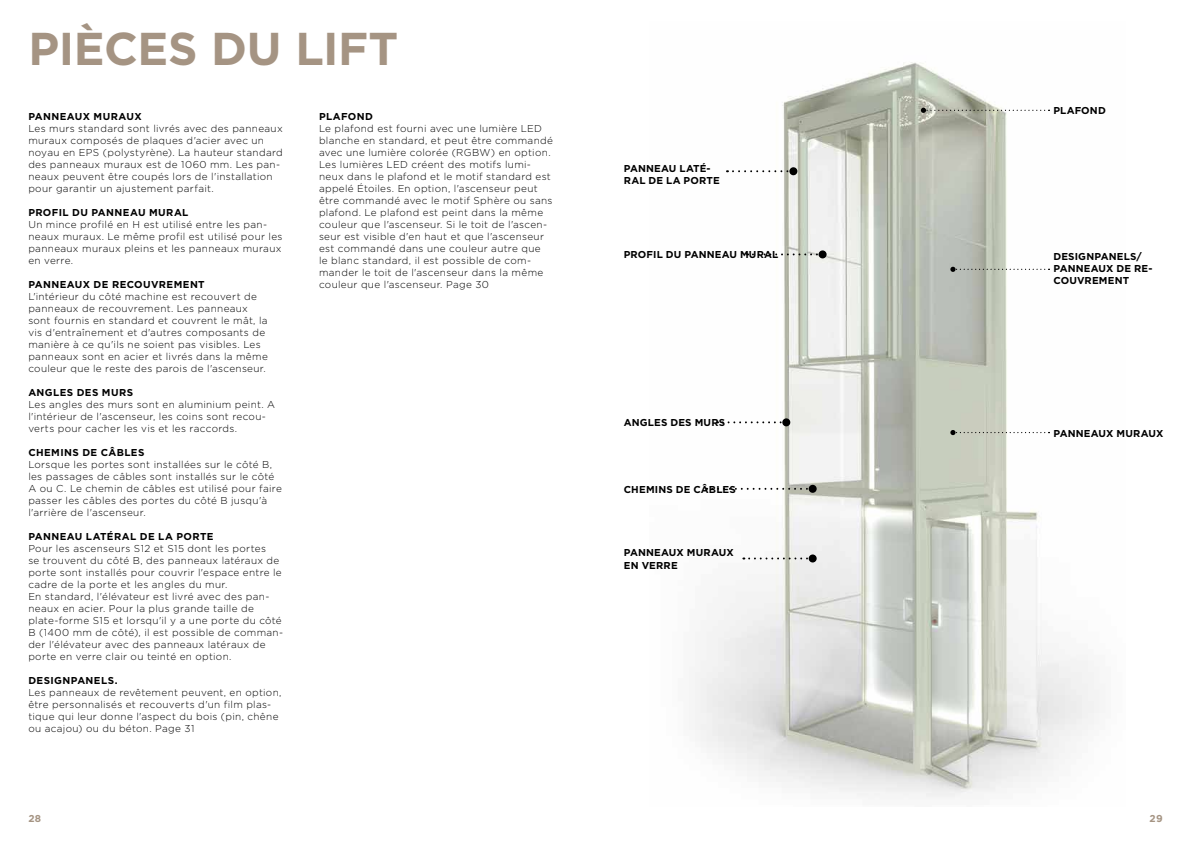
<style>
.page{position:relative;width:1191px;height:842px;background:#fff}
.page>*{position:absolute;margin:0;border:0;box-sizing:border-box;transform-origin:0 0}
.t1{font:700 46px "Gotham";letter-spacing:-.01em;color:#a59483}
.t2{font:300 10px/12px "Gotham";letter-spacing:.03em;color:#000}
.t3{font:700 10px/12px "Gotham";letter-spacing:.025em;color:#000}
.t4{font:700 10px "Gotham";color:#a59483}
</style>
<div class="page">
<img style="left:695px;top:62px;width:405px;height:736px">
<svg style="left:921px;top:108px;width:128px;height:5px"></svg>
<svg style="left:950px;top:267px;width:99px;height:5px"></svg>
<svg style="left:950px;top:430px;width:99px;height:5px"></svg>
<svg style="left:727px;top:170px;width:62px;height:2px"></svg>
<div style="left:789px;top:167px;width:8px;height:8px;background:#000;border-radius:50%"></div>
<svg style="left:747px;top:253px;width:71px;height:2px"></svg>
<div style="left:818px;top:250px;width:8px;height:8px;background:#000;border-radius:50%"></div>
<svg style="left:717px;top:421px;width:65px;height:2px"></svg>
<div style="left:782px;top:418px;width:8px;height:8px;background:#000;border-radius:50%"></div>
<svg style="left:743px;top:557px;width:65px;height:2px"></svg>
<div style="left:808px;top:554px;width:8px;height:8px;background:#000;border-radius:50%"></div>
<svg style="left:706px;top:488px;width:102px;height:2px"></svg>
<div style="left:808px;top:485px;width:8px;height:8px;background:#000;border-radius:50%"></div>
<h1 class="t1" style="left:28px;top:23px;width:371px">PIÈCES DU LIFT</h1>
<p class="t3" style="left:28px;top:110px;width:115px">PANNEAUX MURAUX</p>
<p class="t2" style="left:28px;top:123px;width:256px">Les murs standard sont livrés avec des panneaux muraux composés de plaques d'acier avec un noyau en EPS (polystyrène). La hauteur standard des panneaux muraux est de 1060 mm. Les pan&shy;neaux peuvent être coupés lors de l'installation pour garantir un ajustement parfait.</p>
<p class="t3" style="left:28px;top:206px;width:162px">PROFIL DU PANNEAU MURAL</p>
<p class="t2" style="left:28px;top:219px;width:256px">Un mince profilé en H est utilisé entre les pan&shy;neaux muraux. Le même profil est utilisé pour les panneaux muraux pleins et les panneaux muraux en verre.</p>
<p class="t3" style="left:28px;top:278px;width:178px">PANNEAUX DE RECOUVREMENT</p>
<p class="t2" style="left:28px;top:291px;width:241px">L'intérieur du côté machine est recouvert de panneaux de recouvrement. Les panneaux sont fournis en standard et couvrent le mât, la vis d'entraînement et d'autres composants de manière à ce qu'ils ne soient pas visibles. Les panneaux sont en acier et livrés dans la même couleur que le reste des parois de l'ascenseur.</p>
<p class="t3" style="left:28px;top:386px;width:106px">ANGLES DES MURS</p>
<p class="t2" style="left:28px;top:399px;width:248px">Les angles des murs sont en aluminium peint. A l'intérieur de l'ascenseur, les coins sont recou&shy;verts pour cacher les vis et les raccords.</p>
<p class="t3" style="left:28px;top:446px;width:118px">CHEMINS DE CÂBLES</p>
<p class="t2" style="left:28px;top:459px;width:255px">Lorsque les portes sont installées sur le côté B, les passages de câbles sont installés sur le côté A ou C. Le chemin de câbles est utilisé pour faire passer les câbles des portes du côté B jusqu'à l'arrière de l'ascenseur.</p>
<p class="t3" style="left:28px;top:530px;width:187px">PANNEAU LATÉRAL DE LA PORTE</p>
<p class="t2" style="left:28px;top:543px;width:256px">Pour les ascenseurs S12 et S15 dont les portes<br>se trouvent du côté B, des panneaux latéraux de porte sont installés pour couvrir l'espace entre le cadre de la porte et les angles du mur.<br>En standard, l'élévateur est livré avec des pan&shy;neaux en acier. Pour la plus grande taille de plate-forme S15 et lorsqu'il y a une porte du côté B (1400 mm de côté), il est possible de comman&shy;der l'élévateur avec des panneaux latéraux de porte en verre clair ou teinté en option.</p>
<p class="t3" style="left:28px;top:674px;width:91px">DESIGNPANELS.</p>
<p class="t2" style="left:28px;top:687px;width:255px">Les panneaux de revêtement peuvent, en option, être personnalisés et recouverts d'un film plas&shy;tique qui leur donne l'aspect du bois (pin, chêne ou acajou) ou du béton. Page 31</p>
<p class="t3" style="left:319px;top:110px;width:55px">PLAFOND</p>
<p class="t2" style="left:319px;top:123px;width:235px">Le plafond est fourni avec une lumière LED blanche en standard, et peut être commandé avec une lumière colorée (RGBW) en option.<br>Les lumières LED créent des motifs lumi&shy;neux dans le plafond et le motif standard est appelé Étoiles. En option, l'ascenseur peut être commandé avec le motif Sphère ou sans plafond. Le plafond est peint dans la même couleur que l'ascenseur. Si le toit de l'ascen&shy;seur est visible d'en haut et que l'ascenseur est commandé dans une couleur autre que<br>le blanc standard, il est possible de com&shy;mander le toit de l'ascenseur dans la même couleur que l'ascenseur. Page 30</p>
<p class="t3" style="left:624px;top:162px;width:97px">PANNEAU LATÉ-<br>RAL DE LA PORTE</p>
<p class="t3" style="left:624px;top:249px;width:156px">PROFIL DU PANNEAU MURAL</p>
<p class="t3" style="left:624px;top:417px;width:103px">ANGLES DES MURS</p>
<p class="t3" style="left:624px;top:483px;width:114px">CHEMINS DE CÂBLES</p>
<p class="t3" style="left:624px;top:547px;width:111px">PANNEAUX MURAUX<br>EN VERRE</p>
<p class="t3" style="left:1053px;top:105px;width:54px">PLAFOND</p>
<p class="t3" style="left:1053px;top:251px;width:101px">DESIGNPANELS/<br>PANNEAUX DE RE-<br>COUVREMENT</p>
<p class="t3" style="left:1053px;top:427px;width:111px">PANNEAUX MURAUX</p>
<p class="t4" style="left:28px;top:812px;width:14px">28</p>
<p class="t4" style="left:1149px;top:812px;width:14px">29</p>
</div>
